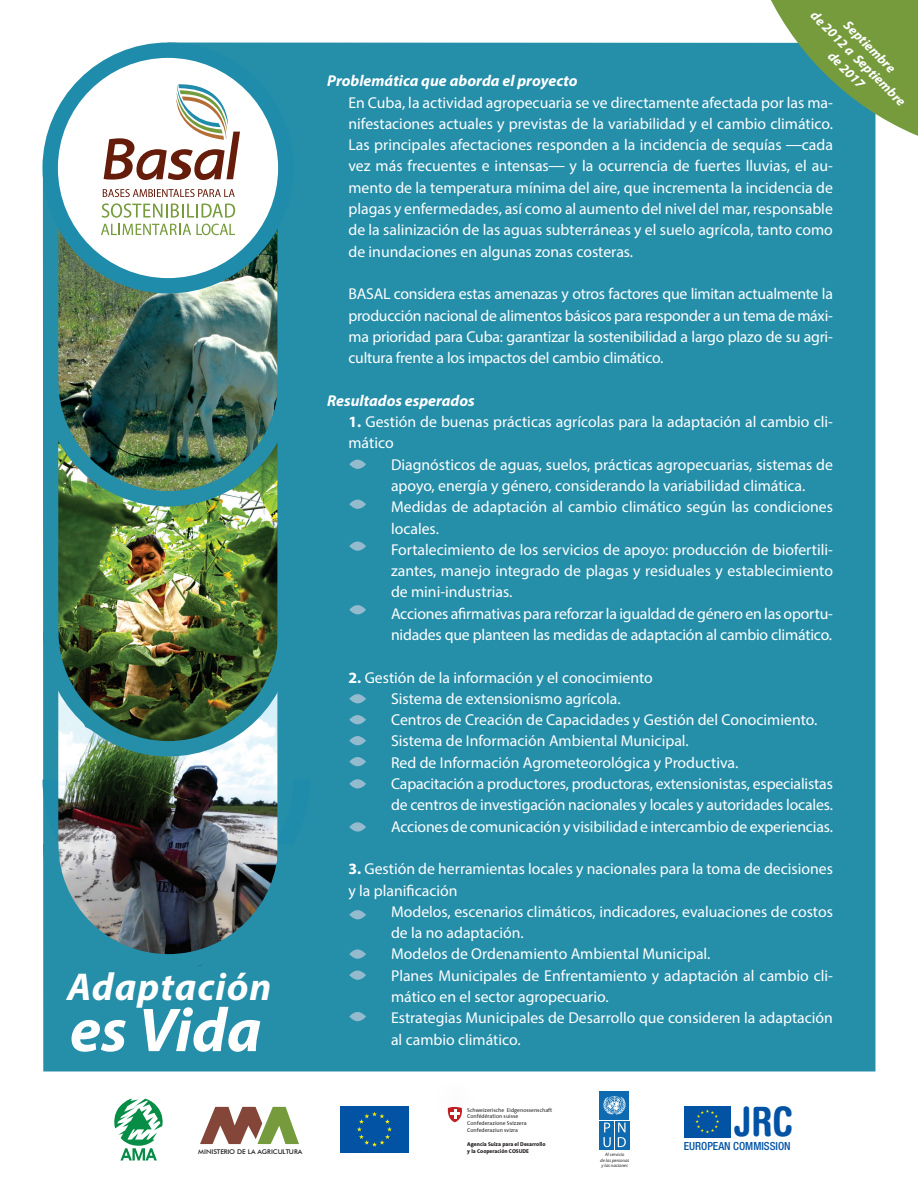
<style>
.page{position:relative;width:918px;height:1188px;background:#fff}
.page>*{position:absolute;margin:0;border:0;box-sizing:border-box;transform-origin:0 0}
.t1{font:italic 700 62.4px "Myriad Pro";color:#fff}
.t2{font:700 condensed 40.5px "Helvetica Rounded LT Std";color:#0353a5}
.t3{font:italic 700 39px "Myriad Pro";letter-spacing:.025em;color:#fff}
.t4{font:15.75px/21.3px "Myriad Pro";color:#fff}
.t5{font:italic 700 15.75px "Myriad Pro";color:#fff}
.t6{font:italic 700 13.5px/16.5px "Myriad Pro";color:#fff;text-align:center}
.t7{font:500 condensed 11.25px "Helvetica Neue LT Std";color:#0353a5}
.t8{font:500 6.45px "Futura BT";color:#231f20;scale:1.05 1}
.t9{font:5.55px/6.9px "The Sans";color:#231f20}
.t10{font:800 5.55px "The Sans";color:#231f20}
.t11{font:italic 4.8px/5.7px "Myriad Pro";color:#231f20;text-align:center}
.s1{font-family:"The Sans"}
.s2{font-weight:700}
</style>
<div class="page">
<div style="left:43px;top:43px;width:832px;height:1028px;background:#258ea9"></div>
<div style="left:42px;top:763px;width:276px;height:158px;background:#258ea9"></div>
<svg style="left:349px;top:460px;width:17px;height:9px"></svg>
<svg style="left:349px;top:500px;width:17px;height:9px"></svg>
<svg style="left:349px;top:541px;width:17px;height:10px"></svg>
<svg style="left:349px;top:605px;width:17px;height:9px"></svg>
<svg style="left:349px;top:694px;width:17px;height:9px"></svg>
<svg style="left:349px;top:715px;width:17px;height:9px"></svg>
<svg style="left:349px;top:736px;width:17px;height:9px"></svg>
<svg style="left:349px;top:757px;width:17px;height:9px"></svg>
<svg style="left:349px;top:779px;width:17px;height:10px"></svg>
<svg style="left:349px;top:822px;width:17px;height:10px"></svg>
<svg style="left:349px;top:910px;width:17px;height:9px"></svg>
<svg style="left:349px;top:949px;width:17px;height:10px"></svg>
<svg style="left:349px;top:971px;width:17px;height:9px"></svg>
<svg style="left:349px;top:1012px;width:17px;height:9px"></svg>
<svg style="left:739px;top:0;width:179px;height:158px;background:#61a083"></svg>
<img style="left:58px;top:224px;width:219px;height:142px">
<img style="left:58px;top:514px;width:219px;height:102px">
<img style="left:58px;top:764px;width:219px;height:65px">
<svg style="left:50px;top:49px;width:237px;height:238px"></svg>
<svg style="left:101px;top:224px;width:134px;height:11px"></svg>
<svg style="left:102px;top:203px;width:133px;height:15px"></svg>
<svg style="left:104px;top:84px;width:136px;height:96px"></svg>
<svg style="left:103px;top:189px;width:132px;height:8px"></svg>
<div style="left:43px;top:43px;width:250px;height:250px;border:15px solid #208cab;border-radius:50%"></div>
<img style="left:43px;top:366px;width:258px;height:148px">
<img style="left:42px;top:616px;width:259px;height:148px">
<svg style="left:42px;top:829px;width:259px;height:148px;background:#4b7684"></svg>
<svg style="left:447px;top:1107px;width:15px;height:15px"></svg>
<div style="left:340px;top:1106px;width:68px;height:46px;background:#0353a5"></div>
<svg style="left:357px;top:1112px;width:35px;height:35px"></svg>
<svg style="left:114px;top:1099px;width:49px;height:62px"></svg>
<svg style="left:200px;top:1107px;width:99px;height:37px"></svg>
<div style="left:684px;top:1106px;width:47px;height:31px;background:#0353a5"></div>
<svg style="left:695px;top:1110px;width:24px;height:23px"></svg>
<div style="left:600px;top:1091px;width:29px;height:29px;background:#0e6bb1"></div>
<svg style="left:615px;top:1135px;width:14px;height:14px"></svg>
<div style="left:600px;top:1121px;width:14px;height:13px;background:#0e6bb1"></div>
<div style="left:615px;top:1121px;width:14px;height:13px;background:#0e6bb1"></div>
<div style="left:600px;top:1135px;width:14px;height:14px;background:#0e6bb1"></div>
<svg style="left:618px;top:1123px;width:8px;height:24px"></svg>
<svg style="left:604px;top:1123px;width:7px;height:24px"></svg>
<svg style="left:603px;top:1096px;width:23px;height:19px"></svg>
<h3 class="t3" style="left:67px;top:962px;width:206px">Adaptación</h3>
<h1 class="t1" style="left:70px;top:990px;width:193px">es Vida</h1>
<p class="t6" style="left:831px;top:-5px;width:129px;rotate:45deg">Septiembre<br>de 2012 a Septiembre de 2017</p>
<p class="t5" style="left:327px;top:71px;width:252px">Problemática que aborda el proyecto</p>
<p class="t4" style="left:349px;top:91px;width:486px;text-align:justify">En Cuba, la actividad agropecuaria se ve directamente afectada por las ma&shy;nifestaciones actuales y previstas de la variabilidad y el cambio climático.<br>Las principales afectaciones responden a la incidencia de sequías <span class="s1">—</span>cada vez más frecuentes e intensas<span class="s1">—</span> y la ocurrencia de fuertes lluvias, el au&shy;mento de la temperatura mínima del aire, que incrementa la incidencia de plagas y enfermedades, así como al aumento del nivel del mar, responsable de la salinización de las aguas subterráneas y el suelo agrícola, tanto como de inundaciones en algunas zonas costeras.</p>
<p class="t4" style="left:349px;top:283px;width:486px;text-align:justify">BASAL considera estas amenazas y otros factores que limitan actualmente la producción nacional de alimentos básicos para responder a un tema de máxi&shy;ma prioridad para Cuba: garantizar la sostenibilidad a largo plazo de su agri&shy;cultura frente a los impactos del cambio climático.</p>
<p class="t5" style="left:327px;top:390px;width:149px">Resultados esperados</p>
<p class="t4" style="left:349px;top:411px;width:486px"><span class="s2">1.</span> Gestión de buenas prácticas agrícolas para la adaptación al cambio cli&shy;mático</p>
<p class="t4" style="left:391px;top:453px;width:443px">Diagnósticos de aguas, suelos, prácticas agropecuarias, sistemas de apoyo, energía y género, considerando la variabilidad climática.<br>Medidas de adaptación al cambio climático según las condiciones locales.<br>Fortalecimiento de los servicios de apoyo: producción de biofertili&shy;zantes, manejo integrado de plagas y residuales y establecimiento de mini-industrias.<br>Acciones afirmativas para reforzar la igualdad de género en las oportu&shy;nidades que planteen las medidas de adaptación al cambio climático.</p>
<p class="t4" style="left:391px;top:666px;width:443px;text-indent:-43px"><span class="s2">2.</span> Gestión de la información y el conocimiento<br>Sistema de extensionismo agrícola.<br>Centros de Creación de Capacidades y Gestión del Conocimiento.<br>Sistema de Información Ambiental Municipal.<br>Red de Información Agrometeorológica y Productiva.<br>Capacitación a productores, productoras, extensionistas, especialistas de centros de investigación nacionales y locales y autoridades locales.<br>Acciones de comunicación y visibilidad e intercambio de experiencias.</p>
<p class="t4" style="left:349px;top:858px;width:486px"><span class="s2">3.</span> Gestión de herramientas locales y nacionales para la toma de decisiones y la planificación</p>
<p class="t4" style="left:391px;top:901px;width:443px">Modelos, escenarios climáticos, indicadores, evaluaciones de costos de la no adaptación.<br>Modelos de Ordenamiento Ambiental Municipal.<br>Planes Municipales de Enfrentamiento y adaptación al cambio cli&shy;mático en el sector agropecuario.<br>Estrategias Municipales de Desarrollo que consideren la adaptación al cambio climático.</p>
<p class="t9" style="left:467px;top:1106px;width:87px">Schweizerische Eidgenossenschaft<br>Confédération suisse<br>Confederazione Svizzera<br>Confederaziun svizra</p>
<p class="t10" style="left:467px;top:1139px;width:80px">Agencia Suiza para el Desarrollo</p>
<p class="t8" style="left:198px;top:1148px;width:101px">MINISTERIO DE LA AGRICULTURA</p>
<p class="t10" style="left:467px;top:1146px;width:63px">y la Cooperación COSUDE</p>
<p class="t11" style="left:600px;top:1152px;width:30px">Al servicio<br>de las personas y las naciones</p>
<h2 class="t2" style="left:734px;top:1096px;width:61px">JRC</h2>
<p class="t7" style="left:684px;top:1139px;width:109px">EUROPEAN COMMISSION</p>
</div>
